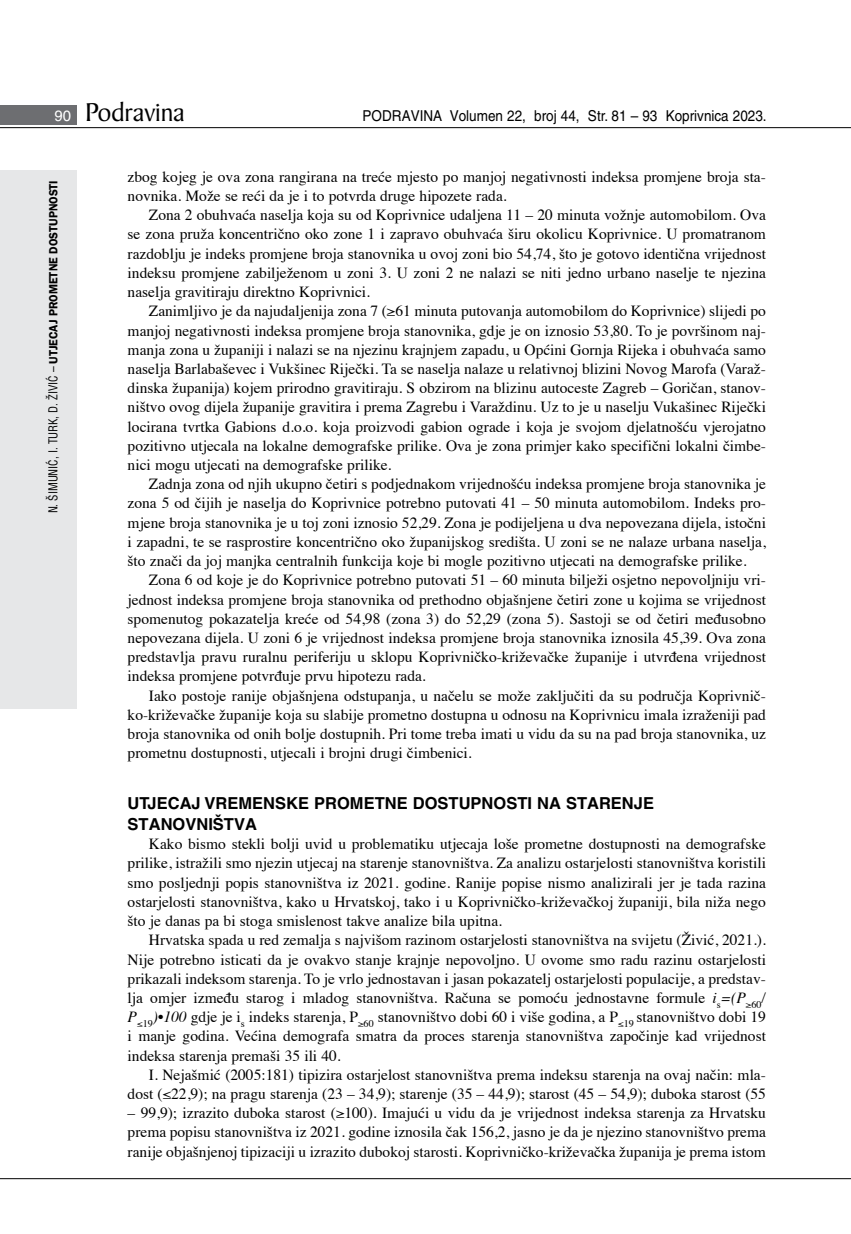
<style>
.page{position:relative;width:851px;height:1234px;background:#fff}
.page>*{position:absolute;margin:0;border:0;box-sizing:border-box;transform-origin:0 0}
.t1{font:27.6px "Baker Signet BT";color:#000}
.t2{font:700 16.5px/21px "Helvetica LT Skin 29";color:#000}
.t3{font:15.45px/19.2px "Times";color:#000;text-align:justify}
.t4{font:15px "Helvetica LT Skin 29";color:#000;scale:.9 1}
.t5{font:600 12px "ITC Franklin Gothic Skin 29";letter-spacing:-.005em;color:#000;scale:.95 1}
.s1{font-family:"Helvetica LT Skin 29";font-size:15px;color:#fff}
.s2{font-family:"Helvetica LT Skin 29";font-weight:400;font-stretch:condensed}
.s3{font-style:italic}
</style>
<div class="page">
<div style="left:0;top:170px;width:77px;height:538px;background:#e6e7e8"></div>
<div style="left:0;top:105px;width:77px;height:19px;background:#6d6e71"></div>
<hr style="left:0;top:127px;width:850px;height:1px;background:#000">
<hr style="left:0;top:1177px;width:850px;height:1px;background:#000">
<h1 class="t1" style="left:55px;top:95px;width:131px"><span class="s1">90</span> Podravina</h1>
<p class="t4" style="left:362px;top:107px;width:450px">PODRAVINA Volumen 22, broj 44, Str. 81 – 93 Koprivnica 2023.</p>
<p class="t5" style="left:46px;top:513px;width:352px;rotate:-90deg"><span class="s2">N. ŠIMUNIĆ, I. TURK, D. ŽIVIĆ –</span> UTJECAJ PROMETNE DOSTUPNOSTI</p>
<p class="t3" style="left:128px;top:166px;width:639px">zbog kojeg je ova zona rangirana na treće mjesto po manjoj negativnosti indeksa promjene broja sta&shy;novnika. Može se reći da je i to potvrda druge hipozete rada.</p>
<p class="t3" style="left:128px;top:204px;width:639px;text-indent:21px">Zona 2 obuhvaća naselja koja su od Koprivnice udaljena 11 – 20 minuta vožnje automobilom. Ova se zona pruža koncentrično oko zone 1 i zapravo obuhvaća širu okolicu Koprivnice. U promatranom razdoblju je indeks promjene broja stanovnika u ovoj zoni bio 54,74, što je gotovo identična vrijednost indeksu promjene zabilježenom u zoni 3. U zoni 2 ne nalazi se niti jedno urbano naselje te njezina naselja gravitiraju direktno Koprivnici.</p>
<p class="t3" style="left:128px;top:300px;width:639px;text-indent:21px">Zanimljivo je da najudaljenija zona 7 (≥61 minuta putovanja automobilom do Koprivnice) slijedi po manjoj negativnosti indeksa promjene broja stanovnika, gdje je on iznosio 53,80. To je površinom naj&shy;manja zona u županiji i nalazi se na njezinu krajnjem zapadu, u Općini Gornja Rijeka i obuhvaća samo naselja Barlabaševec i Vukšinec Riječki. Ta se naselja nalaze u relativnoj blizini Novog Marofa (Varaž&shy;dinska županija) kojem prirodno gravitiraju. S obzirom na blizinu autoceste Zagreb – Goričan, stanov&shy;ništvo ovog dijela županije gravitira i prema Zagrebu i Varaždinu. Uz to je u naselju Vukašinec Riječki locirana tvrtka Gabions d.o.o. koja proizvodi gabion ograde i koja je svojom djelatnošću vjerojatno pozitivno utjecala na lokalne demografske prilike. Ova je zona primjer kako specifični lokalni čimbe&shy;nici mogu utjecati na demografske prilike.</p>
<p class="t3" style="left:128px;top:473px;width:639px;text-indent:21px">Zadnja zona od njih ukupno četiri s podjednakom vrijednošću indeksa promjene broja stanovnika je zona 5 od čijih je naselja do Koprivnice potrebno putovati 41 – 50 minuta automobilom. Indeks pro&shy;mjene broja stanovnika je u toj zoni iznosio 52,29. Zona je podijeljena u dva nepovezana dijela, istočni i zapadni, te se rasprostire koncentrično oko županijskog središta. U zoni se ne nalaze urbana naselja, što znači da joj manjka centralnih funkcija koje bi mogle pozitivno utjecati na demografske prilike.</p>
<p class="t3" style="left:128px;top:569px;width:639px;text-indent:21px">Zona 6 od koje je do Koprivnice potrebno putovati 51 – 60 minuta bilježi osjetno nepovoljniju vri&shy;jednost indeksa promjene broja stanovnika od prethodno objašnjene četiri zone u kojima se vrijednost spomenutog pokazatelja kreće od 54,98 (zona 3) do 52,29 (zona 5). Sastoji se od četiri međusobno nepovezana dijela. U zoni 6 je vrijednost indeksa promjene broja stanovnika iznosila 45,39. Ova zona predstavlja pravu ruralnu periferiju u sklopu Koprivničko-križevačke županije i utvrđena vrijednost indeksa promjene potvrđuje prvu hipotezu rada.</p>
<p class="t3" style="left:128px;top:684px;width:639px;text-indent:21px">Iako postoje ranije objašnjena odstupanja, u načelu se može zaključiti da su područja Koprivnič&shy;ko-križevačke županije koja su slabije prometno dostupna u odnosu na Koprivnicu imala izraženiji pad broja stanovnika od onih bolje dostupnih. Pri tome treba imati u vidu da su na pad broja stanovnika, uz prometnu dostupnosti, utjecali i brojni drugi čimbenici.</p>
<p class="t2" style="left:128px;top:792px;width:528px">UTJECAJ VREMENSKE PROMETNE DOSTUPNOSTI NA STARENJE<br>STANOVNIŠTVA</p>
<p class="t3" style="left:128px;top:833px;width:639px;text-indent:21px">Kako bismo stekli bolji uvid u problematiku utjecaja loše prometne dostupnosti na demografske prilike, istražili smo njezin utjecaj na starenje stanovništva. Za analizu ostarjelosti stanovništva koristili smo posljednji popis stanovništva iz 2021. godine. Ranije popise nismo analizirali jer je tada razina ostarjelosti stanovništva, kako u Hrvatskoj, tako i u Koprivničko-križevačkoj županiji, bila niža nego što je danas pa bi stoga smislenost takve analize bila upitna.</p>
<p class="t3" style="left:128px;top:929px;width:639px;text-indent:21px">Hrvatska spada u red zemalja s najvišom razinom ostarjelosti stanovništva na svijetu (Živić, 2021.).<br>Nije potrebno isticati da je ovakvo stanje krajnje nepovoljno. U ovome smo radu razinu ostarjelosti prikazali indeksom starenja. To je vrlo jednostavan i jasan pokazatelj ostarjelosti populacije, a predstav&shy;lja omjer između starog i mladog stanovništva. Računa se pomoću jednostavne formule <span class="s3">i</span><sub>s</sub><span class="s3">=(P</span><sub>≥60</sub><span class="s3">/ P</span><sub>≤19</sub><span class="s3">)•100</span> gdje je i<sub>s</sub> indeks starenja, P<sub>≥60</sub> stanovništvo dobi 60 i više godina, a P<sub>≤19</sub> stanovništvo dobi 19 i manje godina. Većina demografa smatra da proces starenja stanovništva započinje kad vrijednost indeksa starenja premaši 35 ili 40.</p>
<p class="t3" style="left:128px;top:1063px;width:639px;text-align:right">I. Nejašmić (2005:181) tipizira ostarjelost stanovništva prema indeksu starenja na ovaj način: mla&shy;dost (≤22,9); na pragu starenja (23 – 34,9); starenje (35 – 44,9); starost (45 – 54,9); duboka starost (55</p>
<p class="t3" style="left:128px;top:1101px;width:639px">– 99,9); izrazito duboka starost (≥100). Imajući u vidu da je vrijednost indeksa starenja za Hrvatsku prema popisu stanovništva iz 2021. godine iznosila čak 156,2, jasno je da je njezino stanovništvo prema ranije objašnjenoj tipizaciji u izrazito dubokoj starosti. Koprivničko-križevačka županija je prema istom</p>
</div>
